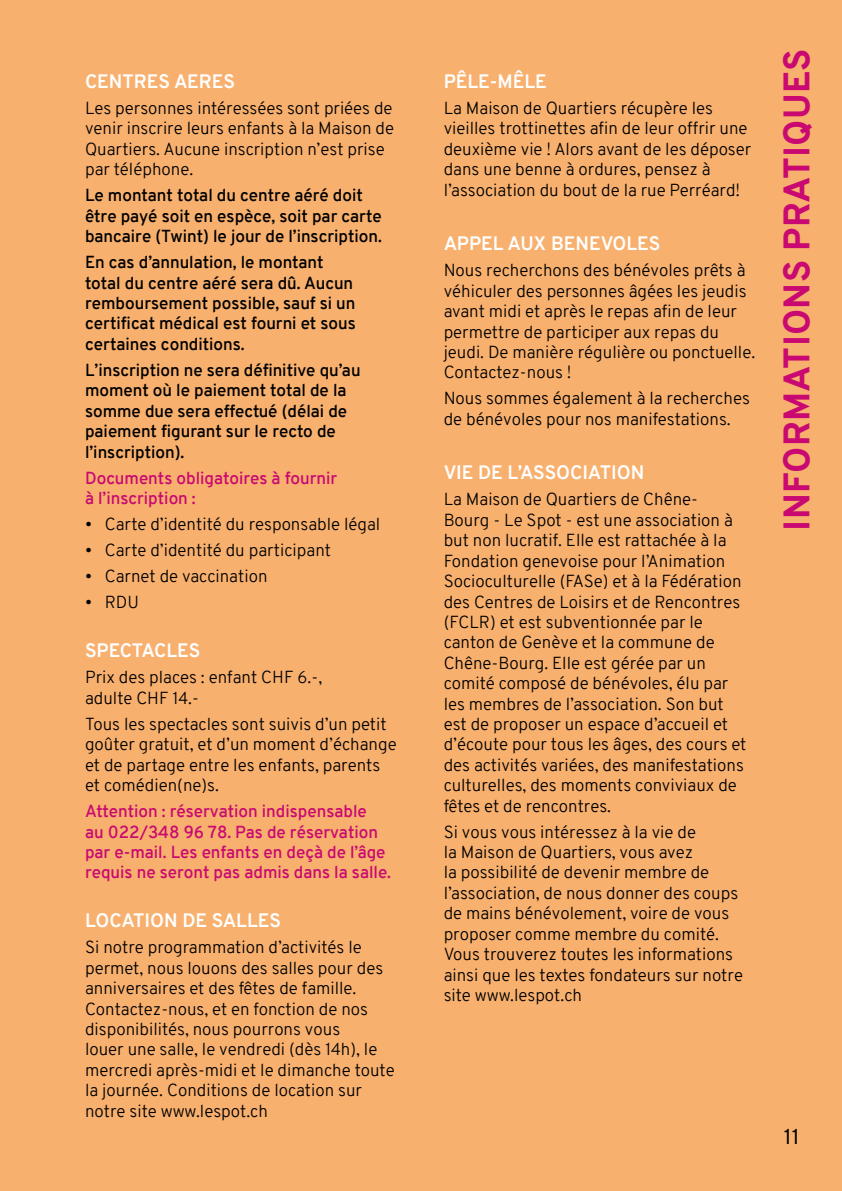
<style>
.page{position:relative;width:842px;height:1191px;background:#f8b06e}
.page>*{position:absolute;margin:0;border:0;box-sizing:border-box;transform-origin:0 0}
.t1{font:800 36px "Overpass";letter-spacing:.01em;color:#c90971}
.t2{font:21px "Overpass";color:#000}
.t3{font:700 19px "Overpass";color:#fff}
.t4{font:300 17px/20.4px "Overpass";color:#000}
.t5{font:600 17px/20.4px "Overpass";color:#000}
.t6{font:600 17px/20.4px "Overpass";color:#c90971}
</style>
<div class="page">
<p class="t3" style="left:85px;top:68px;width:152px">CENTRES AERES</p>
<p class="t4" style="left:85px;top:98px;width:311px">Les personnes intéressées sont priées de venir inscrire leurs enfants à la Maison de Quartiers. Aucune inscription n’est prise par téléphone.</p>
<p class="t5" style="left:85px;top:185px;width:298px">Le montant total du centre aéré doit être payé soit en espèce, soit par carte bancaire (Twint) le jour de l’inscription.</p>
<p class="t5" style="left:85px;top:252px;width:272px">En cas d’annulation, le montant total du centre aéré sera dû. Aucun remboursement possible, sauf si un certificat médical est fourni et sous certaines conditions.</p>
<p class="t5" style="left:85px;top:360px;width:277px">L’inscription ne sera définitive qu’au moment où le paiement total de la somme due sera effectué (délai de paiement figurant sur le recto de l’inscription).</p>
<p class="t6" style="left:85px;top:467px;width:254px">Documents obligatoires à fournir à l’inscription :</p>
<p class="t4" style="left:85px;top:514px;width:297px">• Carte d’identité du responsable légal</p>
<p class="t4" style="left:85px;top:540px;width:248px">• Carte d’identité du participant</p>
<p class="t4" style="left:85px;top:566px;width:184px">• Carnet de vaccination</p>
<p class="t4" style="left:85px;top:592px;width:56px">• RDU</p>
<p class="t3" style="left:85px;top:637px;width:117px">SPECTACLES</p>
<p class="t4" style="left:85px;top:667px;width:239px">Prix des places : enfant CHF 6.-, adulte CHF 14.-</p>
<p class="t4" style="left:85px;top:714px;width:313px">Tous les spectacles sont suivis d’un petit goûter gratuit, et d’un moment d’échange et de partage entre les enfants, parents et comédien(ne)s.</p>
<p class="t6" style="left:85px;top:801px;width:308px">Attention : réservation indispensable<br>au 022/348 96 78. Pas de réservation par e-mail. Les enfants en deçà de l’âge requis ne seront pas admis dans la salle.</p>
<p class="t3" style="left:85px;top:907px;width:197px">LOCATION DE SALLES</p>
<p class="t4" style="left:85px;top:937px;width:311px">Si notre programmation d’activités le permet, nous louons des salles pour des anniversaires et des fêtes de famille.<br>Contactez-nous, et en fonction de nos disponibilités, nous pourrons vous<br>louer une salle, le vendredi (dès 14h), le mercredi après-midi et le dimanche toute la journée. Conditions de location sur notre site www.lespot.ch</p>
<p class="t3" style="left:444px;top:68px;width:105px">PÊLE-MÊLE</p>
<p class="t4" style="left:444px;top:98px;width:309px">La Maison de Quartiers récupère les vieilles trottinettes afin de leur offrir une deuxième vie ! Alors avant de les déposer dans une benne à ordures, pensez à l’association du bout de la rue Perréard!</p>
<p class="t3" style="left:444px;top:230px;width:218px">APPEL AUX BENEVOLES</p>
<p class="t4" style="left:444px;top:260px;width:313px">Nous recherchons des bénévoles prêts à véhiculer des personnes âgées les jeudis avant midi et après le repas afin de leur permettre de participer aux repas du jeudi. De manière régulière ou ponctuelle.<br>Contactez-nous !</p>
<p class="t4" style="left:444px;top:388px;width:308px">Nous sommes également à la recherches de bénévoles pour nos manifestations.</p>
<p class="t3" style="left:444px;top:459px;width:202px">VIE DE L’ASSOCIATION</p>
<p class="t4" style="left:444px;top:489px;width:304px">La Maison de Quartiers de Chêne-Bourg - Le Spot - est une association à but non lucratif. Elle est rattachée à la Fondation genevoise pour l’Animation Socioculturelle (FASe) et à la Fédération des Centres de Loisirs et de Rencontres (FCLR) et est subventionnée par le canton de Genève et la commune de Chêne-Bourg. Elle est gérée par un comité composé de bénévoles, élu par les membres de l’association. Son but est de proposer un espace d’accueil et d’écoute pour tous les âges, des cours et des activités variées, des manifestations culturelles, des moments conviviaux de fêtes et de rencontres.</p>
<p class="t4" style="left:444px;top:821px;width:301px">Si vous vous intéressez à la vie de<br>la Maison de Quartiers, vous avez<br>la possibilité de devenir membre de l’association, de nous donner des coups de mains bénévolement, voire de vous proposer comme membre du comité.<br>Vous trouverez toutes les informations ainsi que les textes fondateurs sur notre site www.lespot.ch</p>
<h1 class="t1" style="left:771px;top:530px;width:484px;rotate:-90deg">INFORMATIONS PRATIQUES</h1>
<p class="t2" style="left:784px;top:1122px;width:17px">11</p>
</div>
